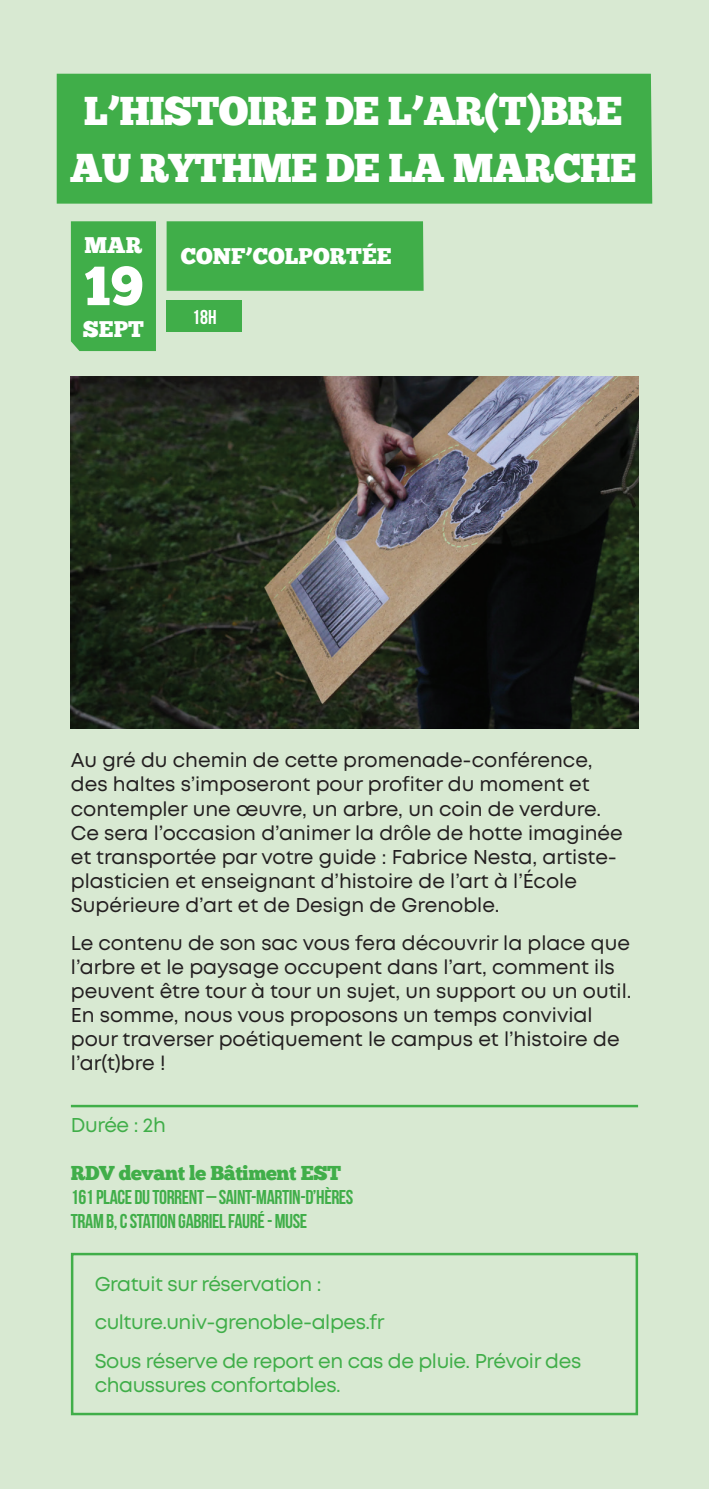
<style>
.page{position:relative;width:709px;height:1489px;background:#fff}
.page>*{position:absolute;margin:0;border:0;box-sizing:border-box;transform-origin:0 0}
.t1{font:55px "Chunk Five Ex";color:#fff}
.t2{font:40px/57.5px "Chunk Five Ex";letter-spacing:-.02em;color:#fff;text-align:center}
.t3{font:22.5px "Chunk Five Ex";color:#fff}
.t4{font:20px/24px "Mont";color:#231f20}
.t5{font:20px/24px "Mont";letter-spacing:-.02em;color:#40ae49}
.t6{font:20px "Bebas Neue";letter-spacing:-.02em;color:#40ae49}
.t7{font:20px "Chunk Five Ex";letter-spacing:-.02em;color:#40ae49}
.t8{font:20px "Bebas Neue";color:#fff}
</style>
<div class="page">
<div style="left:0;top:0;width:709px;height:1488px;background:#d8e9d2"></div>
<div style="left:57px;top:74px;width:595px;height:130px;background:#40ae49"></div>
<div style="left:167px;top:300px;width:75px;height:32px;background:#40ae49"></div>
<div style="left:167px;top:221px;width:256px;height:70px;background:#40ae49"></div>
<hr style="left:71px;top:1104px;width:567px;height:3px;background:#40ae49">
<div style="left:71px;top:1252px;width:567px;height:163px;border:2px solid #40ae49"></div>
<div style="left:71px;top:221px;width:85px;height:130px;background:#40ae49"></div>
<img style="left:71px;top:376px;width:567px;height:352px">
<p class="t2" style="left:70px;top:81px;width:568px">L’HISTOIRE DE L’AR(T)BRE<br>AU RYTHME DE LA MARCHE</p>
<p class="t3" style="left:84px;top:228px;width:59px">MAR</p>
<p class="t1" style="left:84px;top:244px;width:61px">19</p>
<p class="t3" style="left:83px;top:312px;width:62px">SEPT</p>
<p class="t3" style="left:181px;top:240px;width:212px">CONF’COLPORTÉE</p>
<p class="t8" style="left:192px;top:306px;width:26px">18H</p>
<p class="t4" style="left:71px;top:748px;width:553px">Au gré du chemin de cette promenade-conférence, des haltes s’imposeront pour profiter du moment et contempler une œuvre, un arbre, un coin de verdure.<br>Ce sera l’occasion d’animer la drôle de hotte imaginée et transportée par votre guide : Fabrice Nesta, artiste&shy;plasticien et enseignant d’histoire de l’art à l’École Supérieure d’art et de Design de Grenoble.</p>
<p class="t4" style="left:71px;top:930px;width:562px">Le contenu de son sac vous fera découvrir la place que l’arbre et le paysage occupent dans l’art, comment ils peuvent être tour à tour un sujet, un support ou un outil.<br>En somme, nous vous proposons un temps convivial pour traverser poétiquement le campus et l’histoire de l’ar(t)bre !</p>
<p class="t5" style="left:71px;top:1113px;width:96px">Durée : 2h</p>
<p class="t7" style="left:71px;top:1157px;width:272px">RDV devant le Bâtiment EST</p>
<p class="t6" style="left:71px;top:1186px;width:284px">161 PLACE DU TORRENT – SAINT-MARTIN-D’HÈRES</p>
<p class="t6" style="left:71px;top:1210px;width:238px">TRAM B, C STATION GABRIEL FAURÉ - MUSE</p>
<p class="t5" style="left:95px;top:1272px;width:228px">Gratuit sur réservation :</p>
<p class="t5" style="left:95px;top:1310px;width:291px">culture.univ-grenoble-alpes.fr</p>
<p class="t5" style="left:95px;top:1348px;width:488px">Sous réserve de report en cas de pluie. Prévoir des chaussures confortables.</p>
</div>
